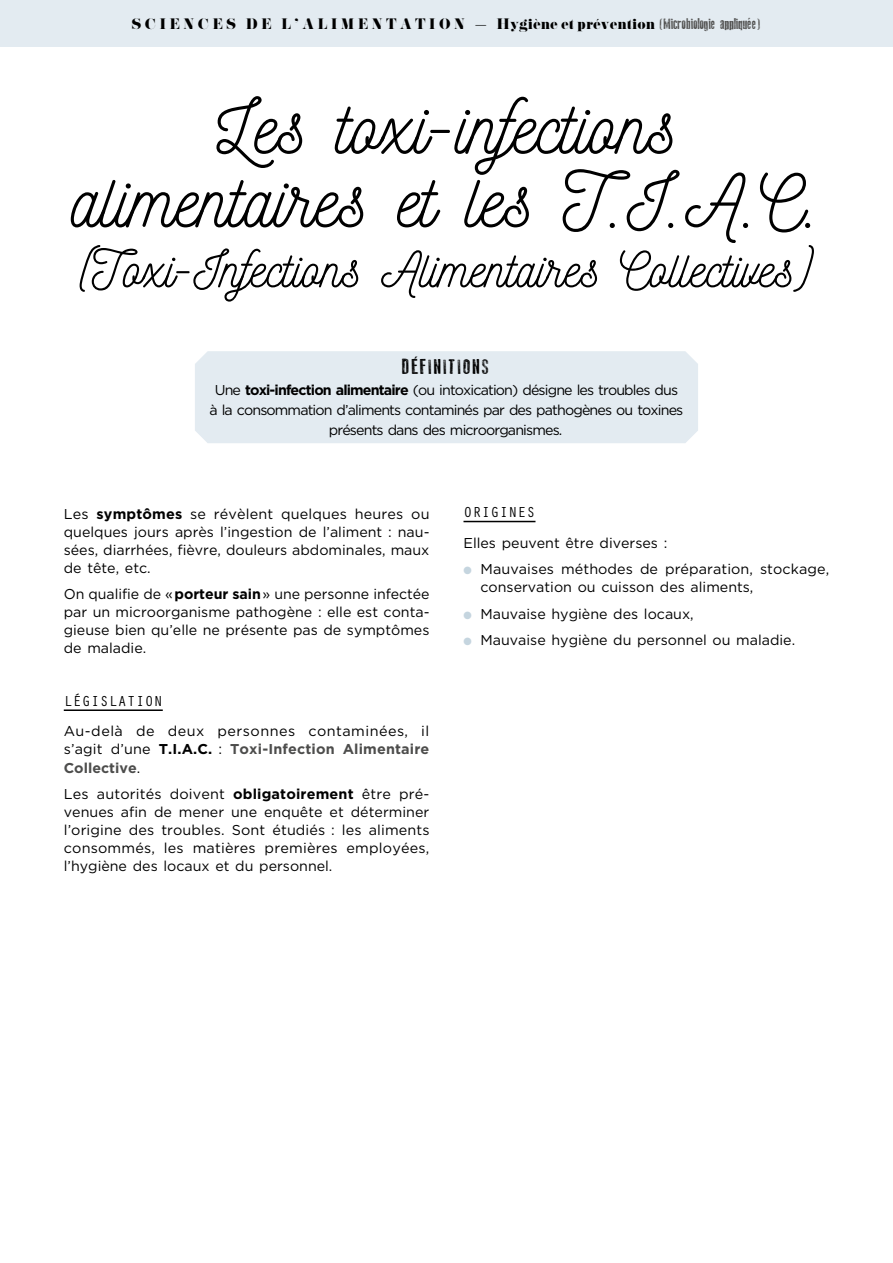
<style>
.page{position:relative;width:893px;height:1263px;background:#fff}
.page>*{position:absolute;margin:0;border:0;box-sizing:border-box;transform-origin:0 0}
.t1{font:74.25px/73.5px "Nickainley";color:#000;text-align:center}
.t2{font:50.25px "Nickainley";color:#000}
.t3{font:21px "Old Press";letter-spacing:.1em;color:#000}
.t4{font:15px "Orator Std";color:#000}
.t5{font:14.25px/18px "Gotham";color:#000;text-align:justify}
.t6{font:14.25px/20.1px "Gotham";letter-spacing:-.06em;color:#000;text-align:center}
.t7{font:13.5px "Pistilli";color:#000}
.s1{font-family:"Old Press";font-size:15px;color:#4d4d4c}
.s2{font-weight:700}
.s3{font-weight:700;color:#4d4d4c}
.s4{color:#c5d5df}
</style>
<div class="page">
<div style="left:0;top:0;width:893px;height:47px;background:#e3ebf1"></div>
<div style="left:195px;top:351px;width:503px;height:92px;background:#e3ebf1"></div>
<hr style="left:64px;top:709px;width:99px;height:2px;background:#000">
<hr style="left:463px;top:521px;width:72px;height:1px;background:#000">
<p class="t7" style="left:132px;top:15px;width:631px">S C I E N C E S D E L ’ A L I M E N T A T I O N – Hygiène et prévention <span class="s1">(Microbiologie appliquée)</span></p>
<h1 class="t1" style="left:71px;top:90px;width:752px">Les toxi-infections alimentaires et les T.I.A.C.</h1>
<h2 class="t2" style="left:77px;top:237px;width:740px">(Toxi-Infections Alimentaires Collectives)</h2>
<h3 class="t3" style="left:402px;top:355px;width:88px">Définitions</h3>
<p class="t6" style="left:209px;top:379px;width:475px">Une <span class="s2">toxi-infection alimentaire</span> (ou intoxication) désigne les troubles dus à la consommation d’aliments contaminés par des pathogènes ou toxines présents dans des microorganismes.</p>
<p class="t5" style="left:64px;top:505px;width:367px">Les <span class="s2">symptômes</span> se révèlent quelques heures ou quelques jours après l’ingestion de l’aliment : nau&shy;sées, diarrhées, fièvre, douleurs abdominales, maux de tête, etc.</p>
<p class="t5" style="left:64px;top:585px;width:367px">On qualifie de «<span class="s2">porteur sain</span>» une personne infectée par un microorganisme pathogène : elle est conta&shy;gieuse bien qu’elle ne présente pas de symptômes de maladie.</p>
<p class="t4" style="left:64px;top:690px;width:100px">LÉGISLATION</p>
<p class="t5" style="left:64px;top:722px;width:367px">Au-delà de deux personnes contaminées, il s’agit d’une <span class="s2">T.I .A.C.</span> : <span class="s3">Toxi-I nfection Alimentaire Collective</span>.</p>
<p class="t5" style="left:64px;top:785px;width:367px">Les autorités doivent <span class="s2">obligatoirement</span> être pré&shy;venues afin de mener une enquête et déterminer l’origine des troubles. Sont étudiés : les aliments consommés, les matières premières employées, l’hygiène des locaux et du personnel.</p>
<p class="t4" style="left:463px;top:501px;width:73px">ORIGINES</p>
<p class="t5" style="left:463px;top:533px;width:205px">Elles peuvent être diverses :</p>
<p class="t5" style="left:480px;top:560px;width:350px;text-indent:-17px"><span class="s4">●</span> Mauvaises méthodes de préparation, stockage, conservation ou cuisson des aliments,</p>
<p class="t5" style="left:463px;top:604px;width:232px"><span class="s4">●</span> Mauvaise hygiène des locaux,</p>
<p class="t5" style="left:463px;top:631px;width:333px"><span class="s4">●</span> Mauvaise hygiène du personnel ou maladie.</p>
</div>
